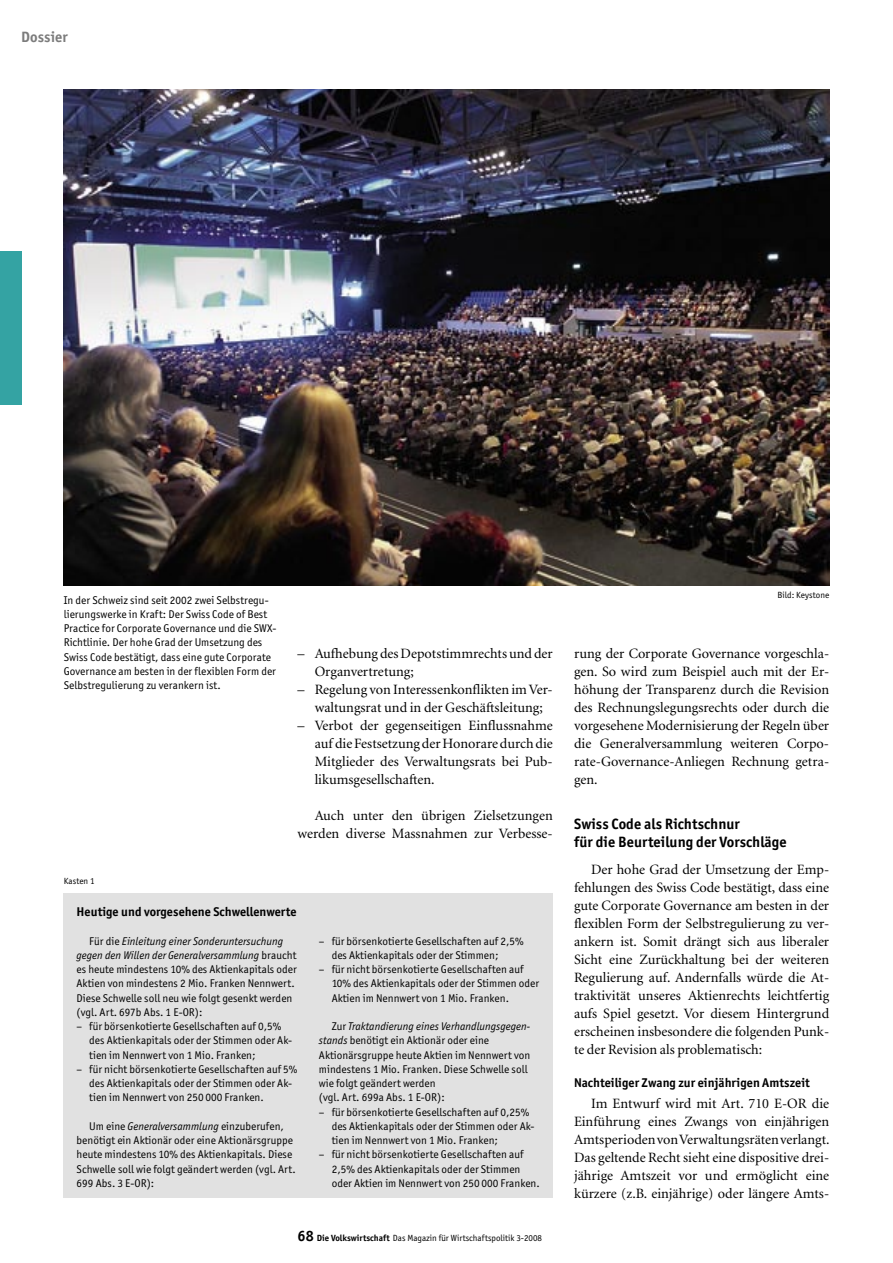
<style>
.page{position:relative;width:893px;height:1263px;background:#fff}
.page>*{position:absolute;margin:0;border:0;box-sizing:border-box;transform-origin:0 0}
._04_Zwischentitel_1{font:700 15px/18px "Officina San ITC";letter-spacing:.005em;color:#000}
.Rubriktitel_links{font:700 15px "Officina San ITC";letter-spacing:.005em;color:#7c7c7c}
._03_Grundschrift{font:14.25px/18px "Minion";color:#000;text-align:justify}
._05_Zwischentitel_2{font:700 12.75px "Officina San ITC";letter-spacing:.005em;color:#000}
._10_Kasten-Titel{font:700 12.75px "Officina San ITC";letter-spacing:.005em;color:#000}
._12_Kasten-Text{font:11.25px/14.2px "Officina San ITC";letter-spacing:.005em;color:#000}
._07_Legende{font:11.25px/14.2px "Officina San ITC";letter-spacing:.005em;color:#000}
._07_Legende-2{font:9px "Officina San ITC";color:#000}
._06_Abbildungen{font:9px "Officina San ITC";letter-spacing:.005em;color:#000}
.s1{font-style:italic}
.s2{font-weight:700;font-size:15px}
.s3{font-weight:700}
</style>
<div class="page">
<div style="left:0;top:252px;width:21px;height:153px;background:#34a3a3"></div>
<img style="left:64px;top:89px;width:765px;height:496px">
<div style="left:64px;top:893px;width:489px;height:304px;background:#e1e1e1"></div>
<p class="Rubriktitel_links" style="left:21px;top:27px;width:48px">Dossier</p>
<p class="_07_Legende" style="left:64px;top:593px;width:214px">In der Schweiz sind seit 2002 zwei Selbstregu&shy;lierungswerke in Kraft: Der Swiss Code of Best Practice for Corporate Governance und die SWX-Richtlinie. Der hohe Grad der Umsetzung des Swiss Code bestätigt, dass eine gute Corporate Governance am besten in der flexiblen Form der Selbstregulierung zu verankern ist.</p>
<p class="_03_Grundschrift" style="left:315px;top:644px;width:240px;text-indent:-17px">– Aufhebung des Depotstimmrechts und der<br>Organvertretung;</p>
<p class="_03_Grundschrift" style="left:298px;top:680px;width:257px;text-align:center">– Regelung von Interessenkonflikten im Ver&shy;waltungsrat und in der Geschäftsleitung;</p>
<p class="_03_Grundschrift" style="left:315px;top:716px;width:240px;text-indent:-17px">– Verbot der gegenseitigen Einflussnahme auf die Festsetzung der Honorare durch die Mitglieder des Verwaltungsrats bei Pub&shy;likumsgesellschaften.</p>
<p class="_03_Grundschrift" style="left:298px;top:806px;width:257px;text-align:right">Auch unter den übrigen Zielsetzungen werden diverse Massnahmen zur Verbesse-</p>
<p class="_06_Abbildungen" style="left:64px;top:876px;width:32px">Kasten 1</p>
<p class="_10_Kasten-Titel" style="left:77px;top:904px;width:222px">Heutige und vorgesehene Schwellenwerte</p>
<p class="_12_Kasten-Text" style="left:77px;top:934px;width:222px;text-indent:13px">Für die <span class="s1">Einleitung einer Sonderuntersuchung gegen den Willen der Generalversammlung</span> braucht es heute mindestens 10% des Aktienkapitals oder Aktien von mindestens 2 Mio. Franken Nennwert.<br>Diese Schwelle soll neu wie folgt gesenkt werden (vgl. Art. 697b Abs. 1 E-OR):</p>
<p class="_12_Kasten-Text" style="left:89px;top:1019px;width:204px;text-indent:-13px">– für börsenkotierte Gesellschaften auf 0,5% des Aktienkapitals oder der Stimmen oder Ak&shy;tien im Nennwert von 1 Mio. Franken;</p>
<p class="_12_Kasten-Text" style="left:89px;top:1062px;width:210px;text-indent:-13px">– für nicht börsenkotierte Gesellschaften auf 5% des Aktienkapitals oder der Stimmen oder Ak&shy;tien im Nennwert von 250 000 Franken.</p>
<p class="_12_Kasten-Text" style="left:77px;top:1119px;width:221px;text-indent:13px">Um eine <span class="s1">Generalversammlung</span> einzuberufen, benötigt ein Aktionär oder eine Aktionärsgruppe heute mindestens 10% des Aktienkapitals. Diese Schwelle soll wie folgt geändert werden (vgl. Art.<br>699 Abs. 3 E-OR):</p>
<p class="_12_Kasten-Text" style="left:332px;top:934px;width:193px;text-indent:-13px">– für börsenkotierte Gesellschaften auf 2,5% des Aktienkapitals oder der Stimmen;</p>
<p class="_12_Kasten-Text" style="left:332px;top:962px;width:209px;text-indent:-13px">– für nicht börsenkotierte Gesellschaften auf<br>10% des Aktienkapitals oder der Stimmen oder<br>Aktien im Nennwert von 1 Mio. Franken.</p>
<p class="_12_Kasten-Text" style="left:319px;top:1019px;width:213px;text-indent:13px">Zur <span class="s1">Traktandierung eines Verhandlungsgegen&shy;stands</span> benötigt ein Aktionär oder eine Aktionärsgruppe heute Aktien im Nennwert von mindestens 1 Mio. Franken. Diese Schwelle soll wie folgt geändert werden<br>(vgl. Art. 699a Abs. 1 E-OR):</p>
<p class="_12_Kasten-Text" style="left:332px;top:1105px;width:204px;text-indent:-13px">– für börsenkotierte Gesellschaften auf 0,25% des Aktienkapitals oder der Stimmen oder Ak&shy;tien im Nennwert von 1 Mio. Franken;</p>
<p class="_12_Kasten-Text" style="left:332px;top:1147px;width:210px;text-indent:-13px">– für nicht börsenkotierte Gesellschaften auf<br>2,5% des Aktienkapitals oder der Stimmen oder Aktien im Nennwert von 250 000 Franken.</p>
<p class="_07_Legende-2" style="left:298px;top:1232px;width:246px"><span class="s2">68</span> <span class="s3">Die Volkswirtschaft</span> Das Magazin für Wirtschaftspolitik 3-2008</p>
<p class="_07_Legende-2" style="left:777px;top:590px;width:53px">Bild: Keystone</p>
<p class="_03_Grundschrift" style="left:574px;top:644px;width:257px">rung der Corporate Governance vorgeschla&shy;gen. So wird zum Beispiel auch mit der Er&shy;höhung der Transparenz durch die Revision des Rechnungslegungsrechts oder durch die vorgesehene Modernisierung der Regeln über die Generalversammlung weiteren Corpo&shy;rate-Governance-Anliegen Rechnung getra&shy;gen.</p>
<p class="_04_Zwischentitel_1" style="left:574px;top:814px;width:214px">Swiss Code als Richtschnur<br>für die Beurteilung der Vorschläge</p>
<p class="_03_Grundschrift" style="left:574px;top:860px;width:257px;text-indent:17px">Der hohe Grad der Umsetzung der Emp&shy;fehlungen des Swiss Code bestätigt, dass eine gute Corporate Governance am besten in der flexiblen Form der Selbstregulierung zu ver&shy;ankern ist. Somit drängt sich aus liberaler Sicht eine Zurückhaltung bei der weiteren Regulierung auf. Andernfalls würde die At&shy;traktivität unseres Aktienrechts leichtfertig aufs Spiel gesetzt. Vor diesem Hintergrund erscheinen insbesondere die folgenden Punk&shy;te der Revision als problematisch:</p>
<p class="_05_Zwischentitel_2" style="left:574px;top:1074px;width:237px">Nachteiliger Zwang zur einjährigen Amtszeit</p>
<p class="_03_Grundschrift" style="left:574px;top:1094px;width:257px;text-indent:17px">Im Entwurf wird mit Art. 710 E-OR die Einführung eines Zwangs von einjährigen Amtsperioden von Verwaltungsräten verlangt.<br>Das geltende Recht sieht eine dispositive drei&shy;jährige Amtszeit vor und ermöglicht eine kürzere (z.B. einjährige) oder längere Amts-</p>
</div>
